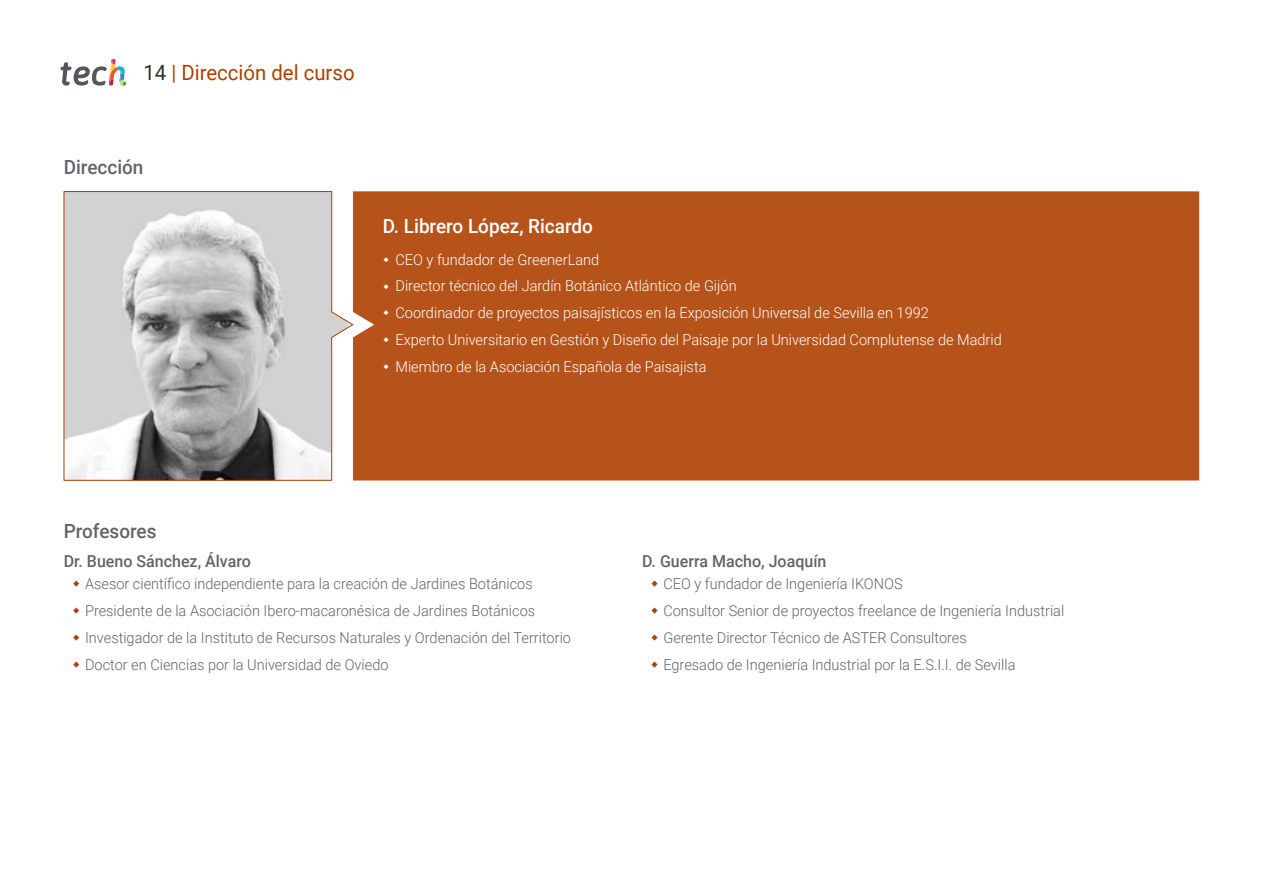
<style>
.page{position:relative;width:1263px;height:893px;background:#fff}
.page>*{position:absolute;margin:0;border:0;box-sizing:border-box;transform-origin:0 0}
.t1{font:21px "Roboto";color:#ae4000}
.t2{font:500 19.5px "Roboto";color:#fff}
.t3{font:500 19.5px "Roboto";color:#61646a}
.t4{font:500 16.5px "Roboto";color:#61646a}
.t5{font:300 15px/26.7px "Roboto";color:#61646a}
.t6{font:300 15px/26.7px "Roboto";color:#fff}
.s1{color:#312e20}
</style>
<div class="page">
<svg style="left:61px;top:59px;width:65px;height:27px"></svg>
<div style="left:353px;top:191px;width:846px;height:289px;background:#b6531a"></div>
<svg style="left:64px;top:191px;width:289px;height:290px"></svg>
<svg style="left:384px;top:257px;width:4px;height:5px"></svg>
<svg style="left:384px;top:284px;width:4px;height:5px"></svg>
<svg style="left:384px;top:310px;width:4px;height:5px"></svg>
<svg style="left:384px;top:337px;width:4px;height:5px"></svg>
<svg style="left:384px;top:364px;width:4px;height:5px"></svg>
<h1 class="t1" style="left:144px;top:57px;width:213px"><span class="s1">14</span> | Dirección del curso</h1>
<h2 class="t3" style="left:64px;top:154px;width:81px">Dirección</h2>
<h2 class="t3" style="left:64px;top:517px;width:94px">Profesores</h2>
<h2 class="t2" style="left:383px;top:212px;width:212px">D. Librero López, Ricardo</h2>
<p class="t6" style="left:395px;top:245px;width:608px">CEO y fundador de GreenerLand<br>Director técnico del Jardín Botánico Atlántico de Gijón<br>Coordinador de proyectos paisajísticos en la Exposición Universal de Sevilla en 1992<br>Experto Universitario en Gestión y Diseño del Paisaje por la Universidad Complutense de Madrid Miembro de la Asociación Española de Paisajista</p>
<p class="t4" style="left:64px;top:550px;width:189px">Dr. Bueno Sánchez, Álvaro</p>
<p class="t5" style="left:85px;top:570px;width:487px">Asesor científico independiente para la creación de Jardines Botánicos Presidente de la Asociación Ibero-macaronésica de Jardines Botánicos Investigador de la Instituto de Recursos Naturales y Ordenación del Territorio Doctor en Ciencias por la Universidad de Oviedo</p>
<p class="t4" style="left:642px;top:550px;width:186px">D. Guerra Macho, Joaquín</p>
<p class="t5" style="left:663px;top:570px;width:402px">CEO y fundador de Ingeniería IKONOS<br>Consultor Senior de proyectos freelance de Ingeniería Industrial Gerente Director Técnico de ASTER Consultores<br>Egresado de Ingeniería Industrial por la E.S.I.I. de Sevilla</p>
</div>
